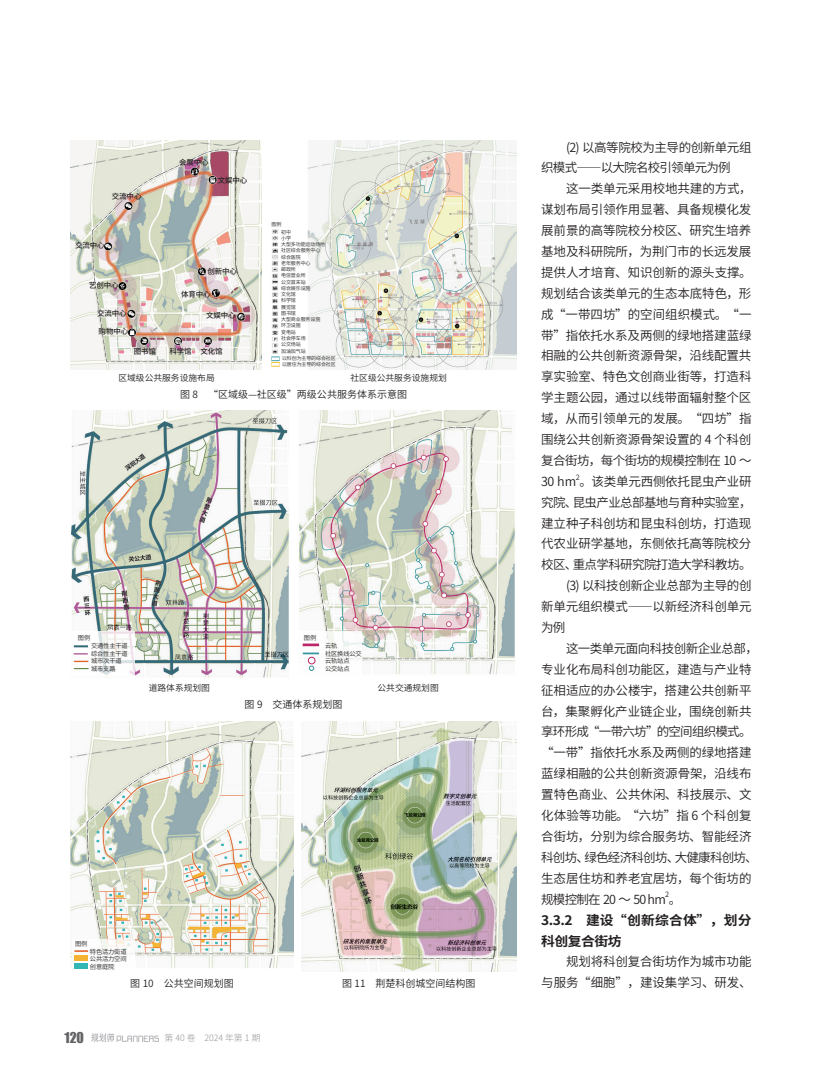
<style>
.page{position:relative;width:826px;height:1085px;background:#fff}
.page>*{position:absolute;margin:0;border:0;box-sizing:border-box;transform-origin:0 0}
.t1{font:13.75px "Impact";color:#636366}
.三级标题{font:700 13.12px/20.9px "Source Han Sans CN";letter-spacing:.01em;color:#231f20;scale:1.05 1}
.正文{font:12.5px/20.9px "Source Han Sans CN";letter-spacing:-.01em;color:#231f20;text-align:justify}
.正文-2{font:12.5px/20.9px "Source Han Sans CN";letter-spacing:-.035em;color:#231f20}
.图说{font:10px "Source Han Sans CN";color:#231f20}
.图说-2{font:8.75px "Source Han Sans CN";color:#231f20}
.t2{font:300 8.75px "Source Han Sans CN";letter-spacing:.125em;color:#939598}
.框图文字{font:500 7.5px "Source Han Sans CN";letter-spacing:-.02em;color:#231f20}
.正文-3{font:7.25px "Source Han Sans CN";color:#231f20}
.图例文字{font:6.25px "Source Han Sans CN";letter-spacing:-.025em;color:#231f20}
.图例文字-2{font:5px/6.2px "Source Han Sans CN";letter-spacing:-.025em;color:#231f20}
</style>
<div class="page">
<img style="left:91px;top:1033px;width:68px;height:8px">
<img style="left:71px;top:721px;width:222px;height:247px">
<img style="left:71px;top:410px;width:444px;height:268px">
<svg style="left:72px;top:631px;width:63px;height:46px"></svg>
<div style="left:72px;top:938px;width:63px;height:33px;background:#fff"></div>
<div style="left:299px;top:631px;width:62px;height:46px;background:#fff"></div>
<img style="left:71px;top:140px;width:190px;height:230px">
<img style="left:307px;top:140px;width:209px;height:230px">
<img style="left:301px;top:721px;width:215px;height:250px">
<img style="left:272px;top:230px;width:6px;height:123px">
<svg style="left:272px;top:356px;width:8px;height:10px"></svg>
<svg style="left:74px;top:950px;width:14px;height:1px"></svg>
<div style="left:74px;top:955px;width:14px;height:5px;background:#f5b334"></div>
<div style="left:74px;top:963px;width:14px;height:5px;background:#33b6b6"></div>
<svg style="left:74px;top:645px;width:14px;height:2px"></svg>
<svg style="left:74px;top:653px;width:14px;height:1px"></svg>
<svg style="left:75px;top:660px;width:13px;height:2px"></svg>
<svg style="left:74px;top:668px;width:14px;height:1px"></svg>
<hr style="left:303px;top:643px;width:16px;height:3px;background:#bd2669">
<svg style="left:303px;top:652px;width:16px;height:2px"></svg>
<svg style="left:309px;top:665px;width:5px;height:5px"></svg>
<div style="left:308px;top:656px;width:7px;height:8px;border:1px solid #bd2669;border-radius:50%"></div>
<p class="框图文字" style="left:112px;top:192px;width:31px">交流中心</p>
<p class="框图文字" style="left:75px;top:241px;width:31px">交流中心</p>
<p class="框图文字" style="left:89px;top:281px;width:31px">艺创中心</p>
<p class="框图文字" style="left:97px;top:309px;width:31px">交流中心</p>
<p class="框图文字" style="left:99px;top:327px;width:31px">购物中心</p>
<p class="框图文字" style="left:179px;top:158px;width:31px">会展中心</p>
<p class="框图文字" style="left:218px;top:176px;width:31px">文娱中心</p>
<p class="框图文字" style="left:207px;top:267px;width:31px">创新中心</p>
<p class="框图文字" style="left:181px;top:290px;width:31px">体育中心</p>
<p class="框图文字" style="left:206px;top:311px;width:31px">文娱中心</p>
<p class="框图文字" style="left:134px;top:347px;width:24px">图书馆</p>
<p class="框图文字" style="left:170px;top:347px;width:24px">科学馆</p>
<p class="框图文字" style="left:200px;top:347px;width:24px">文化馆</p>
<p class="图例文字-2" style="left:271px;top:221px;width:11px">图例</p>
<p class="图例文字-2" style="left:281px;top:229px;width:11px">初中</p>
<p class="图例文字-2" style="left:281px;top:235px;width:45px">小学<br>大型多功能运动场地</p>
<p class="图例文字-2" style="left:281px;top:247px;width:41px">社区综合服务中心</p>
<p class="图例文字-2" style="left:281px;top:254px;width:21px">综合医院</p>
<p class="图例文字-2" style="left:281px;top:260px;width:31px">老年服务中心</p>
<p class="图例文字-2" style="left:281px;top:266px;width:16px">邮政所</p>
<p class="图例文字-2" style="left:281px;top:272px;width:26px">电信营业所</p>
<p class="图例文字-2" style="left:281px;top:279px;width:26px">公交首末站</p>
<p class="图例文字-2" style="left:281px;top:285px;width:31px">综合娱乐设施</p>
<p class="图例文字-2" style="left:281px;top:291px;width:16px">文化馆</p>
<p class="图例文字-2" style="left:281px;top:297px;width:16px">科学馆</p>
<p class="图例文字-2" style="left:281px;top:304px;width:16px">展览馆</p>
<p class="图例文字-2" style="left:281px;top:310px;width:41px">图书馆<br>大型商业服务设施</p>
<p class="图例文字-2" style="left:281px;top:322px;width:21px">环卫设施</p>
<p class="图例文字-2" style="left:281px;top:329px;width:16px">变电站</p>
<p class="图例文字-2" style="left:281px;top:335px;width:26px">社会停车场</p>
<p class="图例文字-2" style="left:281px;top:341px;width:21px">公交场站</p>
<p class="图例文字-2" style="left:281px;top:347px;width:26px">加油加气站</p>
<p class="图例文字-2" style="left:282px;top:355px;width:55px">以科创为主导的综合社区</p>
<p class="图例文字-2" style="left:282px;top:361px;width:55px">以居住为主导的综合社区</p>
<p class="图说-2" style="left:118px;top:373px;width:98px">区域级公共服务设施布局</p>
<p class="图说-2" style="left:350px;top:373px;width:98px">社区级公共服务设施规划</p>
<p class="图说" style="left:180px;top:389px;width:228px">图 8　“区域级—社区级”两级公共服务体系示意图</p>
<p class="图例文字" style="left:78px;top:633px;width:14px">图例</p>
<p class="图例文字" style="left:304px;top:633px;width:14px">图例</p>
<p class="图例文字" style="left:91px;top:642px;width:38px">交通性主干道</p>
<p class="图例文字" style="left:91px;top:650px;width:38px">综合性主干道</p>
<p class="图例文字" style="left:91px;top:657px;width:32px">城市次干道</p>
<p class="图例文字" style="left:91px;top:665px;width:26px">城市支路</p>
<p class="图例文字" style="left:325px;top:642px;width:14px">云轨</p>
<p class="图例文字" style="left:325px;top:650px;width:38px">社区换线公交</p>
<p class="图例文字" style="left:325px;top:657px;width:26px">云轨站点</p>
<p class="图例文字" style="left:325px;top:665px;width:26px">公交站点</p>
<p class="图说-2" style="left:149px;top:682px;width:63px">道路体系规划图</p>
<p class="图说-2" style="left:377px;top:682px;width:63px">公共交通规划图</p>
<p class="图例文字" style="left:75px;top:940px;width:14px">图例</p>
<p class="图例文字" style="left:90px;top:947px;width:38px">特色活力街道</p>
<p class="图例文字" style="left:90px;top:955px;width:38px">公共活力空间</p>
<p class="图例文字" style="left:90px;top:962px;width:26px">创意庭院</p>
<p class="图说" style="left:244px;top:698px;width:99px">图 9　交通体系规划图</p>
<p class="图说" style="left:130px;top:977px;width:105px">图 10　公共空间规划图</p>
<p class="图说" style="left:342px;top:977px;width:135px">图 11　荆楚科创城空间结构图</p>
<p class="t1" style="left:64px;top:1026px;width:21px">120</p>
<p class="t2" style="left:164px;top:1032px;width:98px">第40卷 2024年第1期</p>
<p class="正文-2" style="left:541px;top:137px;width:212px;text-indent:25px">(2) 以高等院校为主导的创新单元组织模式——以大院名校引领单元为例</p>
<p class="正文" style="left:541px;top:178px;width:212px;text-indent:25px">这一类单元采用校地共建的方式，谋划布局引领作用显著、具备规模化发展前景的高等院校分校区、研究生培养基地及科研院所，为荆门市的长远发展提供人才培育、知识创新的源头支撑。规划结合该类单元的生态本底特色，形成“一带四坊”的空间组织模式。“一带”指依托水系及两侧的绿地搭建蓝绿相融的公共创新资源骨架，沿线配置共享实验室、特色文创商业街等，打造科学主题公园，通过以线带面辐射整个区域，从而引领单元的发展。“四坊”指围绕公共创新资源骨架设置的 4 个科创复合街坊，每个街坊的规模控制在 10 ～30 hm 。该类单元西侧依托昆虫产业研</p>
<p class="正文-3" style="left:575px;top:473px;width:6px">2</p>
<p class="正文" style="left:541px;top:492px;width:212px">究院、昆虫产业总部基地与育种实验室，建立种子科创坊和昆虫科创坊，打造现代农业研学基地，东侧依托高等院校分校区、重点学科研究院打造大学科教坊。</p>
<p class="正文" style="left:541px;top:575px;width:212px;text-indent:25px">(3) 以科技创新企业总部为主导的创新单元组织模式——以新经济科创单元为例</p>
<p class="正文" style="left:541px;top:638px;width:218px;text-align:left;text-indent:25px">这一类单元面向科技创新企业总部，专业化布局科创功能区，建造与产业特征相适应的办公楼宇，搭建公共创新平台，集聚孵化产业链企业，围绕创新共享环形成“一带六坊”的空间组织模式。“一带”指依托水系及两侧的绿地搭建蓝绿相融的公共创新资源骨架，沿线布置特色商业、公共休闲、科技展示、文化体验等功能。“六坊”指 6 个科创复合街坊，分别为综合服务坊、智能经济科创坊、绿色经济科创坊、大健康科创坊、生态居住坊和养老宜居坊，每个街坊的规模控制在 20 ～ 50 hm 。</p>
<p class="正文-3" style="left:665px;top:890px;width:6px">2</p>
<p class="三级标题" style="left:541px;top:909px;width:202px">3.3.2　建设“创新综合体”，划分科创复合街坊</p>
<p class="正文" style="left:541px;top:951px;width:212px;text-align:right">规划将科创复合街坊作为城市功能<br>与服务“细胞”，建设集学习、研发、</p>
</div>
